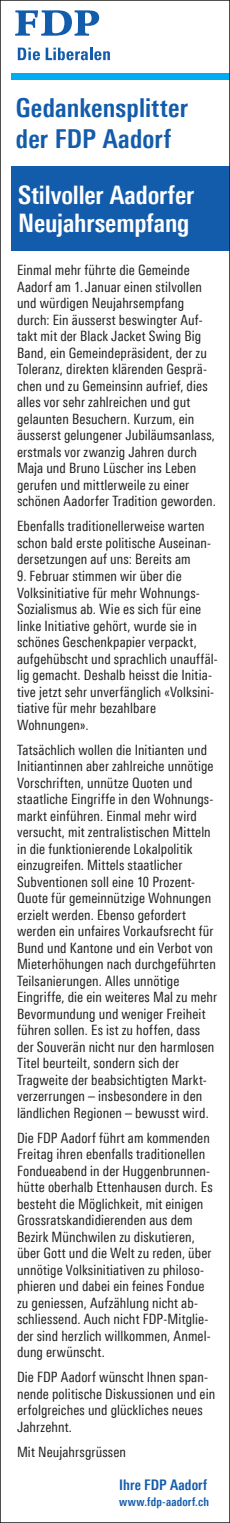
<style>
.page{position:relative;width:230px;height:1523px;background:#fff}
.page>*{position:absolute;margin:0;border:0;box-sizing:border-box;transform-origin:0 0}
.t1{font:700 26.1px/31.3px "Linotype Univers 620 Cn";letter-spacing:.005em;color:#135cab}
.t2{font:700 25.5px/28px "Linotype Univers 620 Cn";letter-spacing:-.005em;color:#fff}
.t3{font:700 14.7px "Linotype Univers 620 Cn";letter-spacing:.005em;color:#135cab}
.t4{font:14.25px/16.5px "Linotype Univers 420 Cn";letter-spacing:.005em;color:#231f20}
.t5{font:700 12px "Linotype Univers 620 Cn";letter-spacing:.015em;color:#135cab}
</style>
<div class="page">
<div style="left:12px;top:73px;width:218px;height:7px;background:#00aeef"></div>
<div style="left:12px;top:166px;width:218px;height:85px;background:#135cab"></div>
<svg style="left:18px;top:48px;width:22px;height:12px"></svg>
<svg style="left:46px;top:48px;width:64px;height:12px"></svg>
<svg style="left:15px;top:10px;width:84px;height:26px"></svg>
<h1 class="t1" style="left:16px;top:92px;width:173px">Gedankensplitter der FDP Aadorf</h1>
<h2 class="t2" style="left:18px;top:180px;width:177px">Stilvoller Aadorfer<br>Neujahrsempfang</h2>
<p class="t4" style="left:17px;top:262px;width:200px">Einmal mehr führte die Gemeinde Aadorf am 1. Januar einen stilvollen und würdigen Neujahrsempfang durch: Ein äusserst beswingter Auf&shy;takt mit der Black Jacket Swing Big Band, ein Gemeindepräsident, der zu Toleranz, direkten klärenden Gesprä&shy;chen und zu Gemeinsinn aufrief, dies alles vor sehr zahlreichen und gut gelaunten Besuchern. Kurzum, ein äusserst gelungener Jubiläumsanlass, erstmals vor zwanzig Jahren durch Maja und Bruno Lüscher ins Leben gerufen und mittlerweile zu einer schönen Aadorfer Tradition geworden.</p>
<p class="t4" style="left:17px;top:518px;width:195px">Ebenfalls traditionellerweise warten schon bald erste politische Auseinan&shy;dersetzungen auf uns: Bereits am</p>
<p class="t4" style="left:17px;top:567px;width:202px">9. Februar stimmen wir über die Volksinitiative für mehr Wohnungs-Sozialismus ab. Wie es sich für eine linke Initiative gehört, wurde sie in schönes Geschenkpapier verpackt, aufgehübscht und sprachlich unauffäl&shy;lig gemacht. Deshalb heisst die Initia&shy;tive jetzt sehr unverfänglich «Volksini&shy;tiative für mehr bezahlbare Wohnungen».</p>
<p class="t4" style="left:17px;top:741px;width:201px">Tatsächlich wollen die Initianten und Initiantinnen aber zahlreiche unnötige Vorschriften, unnütze Quoten und staatliche Eingriffe in den Wohnungs&shy;markt einführen. Einmal mehr wird versucht, mit zentralistischen Mitteln in die funktionierende Lokalpolitik einzugreifen. Mittels staatlicher Subventionen soll eine 10 Prozent-Quote für gemeinnützige Wohnungen erzielt werden. Ebenso gefordert werden ein unfaires Vorkaufsrecht für Bund und Kantone und ein Verbot von Mieterhöhungen nach durchgeführten Teilsanierungen. Alles unnötige Eingriffe, die ein weiteres Mal zu mehr Bevormundung und weniger Freiheit führen sollen. Es ist zu hoffen, dass der Souverän nicht nur den harmlosen Titel beurteilt, sondern sich der Tragweite der beabsichtigten Markt&shy;verzerrungen – insbesondere in den ländlichen Regionen – bewusst wird.</p>
<p class="t4" style="left:17px;top:1129px;width:197px">Die FDP Aadorf führt am kommenden Freitag ihren ebenfalls traditionellen Fondueabend in der Huggenbrunnen&shy;hütte oberhalb Ettenhausen durch. Es besteht die Möglichkeit, mit einigen Grossratskandidierenden aus dem Bezirk Münchwilen zu diskutieren, über Gott und die Welt zu reden, über unnötige Volksinitiativen zu philoso&shy;phieren und dabei ein feines Fondue zu geniessen, Aufzählung nicht ab&shy;schliessend. Auch nicht FDP-Mitglie&shy;der sind herzlich willkommen, Anmel&shy;dung erwünscht.</p>
<p class="t4" style="left:17px;top:1368px;width:199px">Die FDP Aadorf wünscht Ihnen span&shy;nende politische Diskussionen und ein erfolgreiches und glückliches neues<br>Jahrzehnt.</p>
<p class="t4" style="left:17px;top:1443px;width:110px">Mit Neujahrsgrüssen</p>
<p class="t3" style="left:119px;top:1475px;width:89px">Ihre FDP Aadorf</p>
<p class="t5" style="left:119px;top:1494px;width:91px">www.fdp-aadorf.ch</p>
</div>
